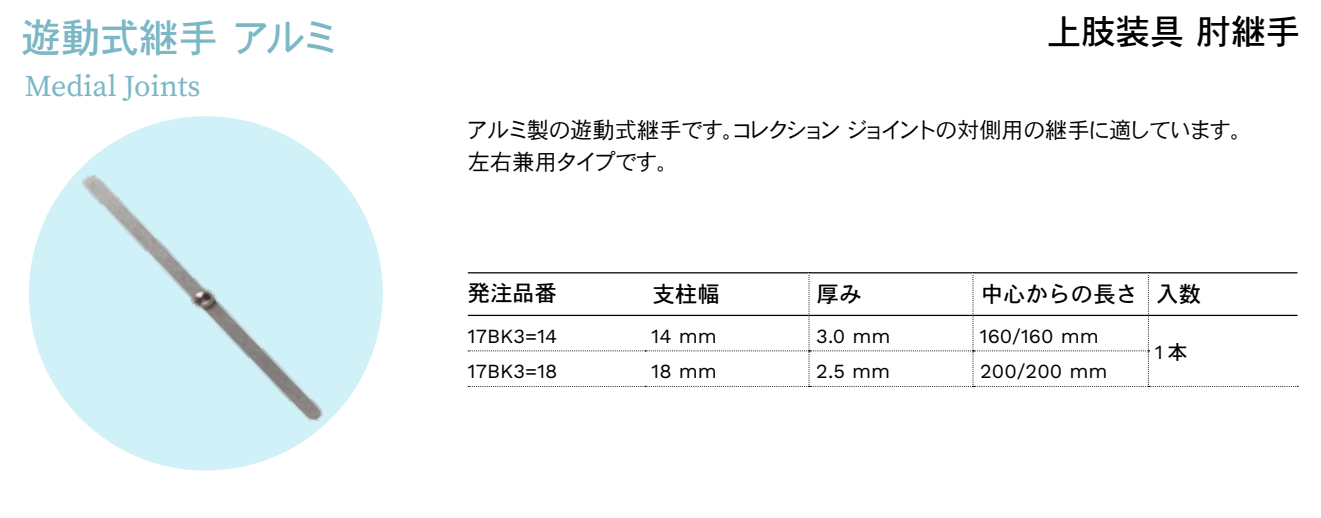
<style>
.page{position:relative;width:1321px;height:518px;background:#fff}
.page>*{position:absolute;margin:0;border:0;box-sizing:border-box;transform-origin:0 0}
.t1{font:40px "DFHS Gothic Std W5";letter-spacing:-.03em;color:#7cb7c6}
.t2{font:35px "DFHS Gothic Std W5";letter-spacing:-.015em;color:#000}
.t3{font:30px "Source Serif Pro";color:#7cb7c6}
.t4{font:22.5px/32.5px "DFHS Gothic Std W3";letter-spacing:-.075em;color:#000}
.t5{font:22.5px "DFHS Gothic Std W5";color:#000}
.t6{font:20px "Work Sans";letter-spacing:.005em;color:#000}
.s1{font-family:"DFHS Gothic Std W5";font-size:19.5px}
</style>
<div class="page">
<svg style="left:468px;top:272px;width:830px;height:114px"></svg>
<div style="left:29px;top:116px;width:354px;height:354px;background:#d0f1f7;border-radius:50%"></div>
<img style="left:74px;top:167px;width:262px;height:263px">
<h1 class="t1" style="left:21px;top:16px;width:321px">遊動式継手 アルミ</h1>
<h2 class="t2" style="left:1046px;top:12px;width:255px">上肢装具 肘継手</h2>
<h3 class="t3" style="left:25px;top:66px;width:177px">Medial Joints</h3>
<p class="t4" style="left:467px;top:113px;width:787px">アルミ製の遊動式継手です。コレクション ジョイントの対側用の継手に適しています。左右兼用タイプです。</p>
<p class="t5" style="left:468px;top:281px;width:91px">発注品番</p>
<p class="t5" style="left:652px;top:282px;width:69px">支柱幅</p>
<p class="t5" style="left:817px;top:282px;width:46px">厚み</p>
<p class="t5" style="left:980px;top:282px;width:222px">中心からの長さ 入数</p>
<p class="t6" style="left:468px;top:320px;width:91px">17BK3=14</p>
<p class="t6" style="left:651px;top:320px;width:67px">14 mm</p>
<p class="t6" style="left:816px;top:320px;width:76px">3.0 mm</p>
<p class="t6" style="left:979px;top:320px;width:121px">160/160 mm</p>
<p class="t6" style="left:1155px;top:336px;width:34px">1 <span class="s1">本</span></p>
<p class="t6" style="left:468px;top:355px;width:91px">17BK3=18</p>
<p class="t6" style="left:651px;top:355px;width:67px">18 mm</p>
<p class="t6" style="left:816px;top:355px;width:76px">2.5 mm</p>
<p class="t6" style="left:980px;top:355px;width:129px">200/200 mm</p>
</div>
